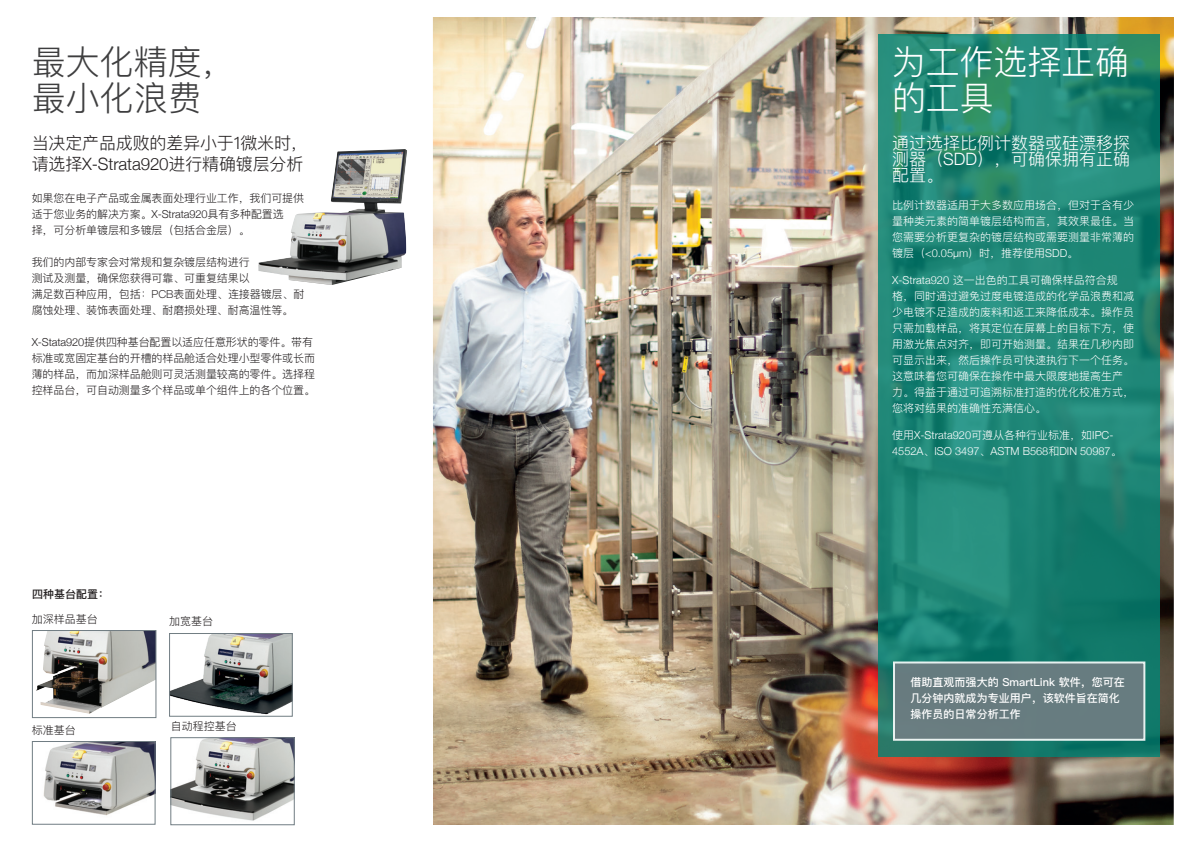
<style>
.page{position:relative;width:1191px;height:842px;background:#fff}
.page>*{position:absolute;margin:0;border:0;box-sizing:border-box;transform-origin:0 0}
.Heading_34_36{font:300 34px/36px "Ping Fang SC";color:#3e3e3f}
.Heading_34_36-2{font:300 34px/36px "Ping Fang SC";letter-spacing:-.005em;color:#fff}
.t1{font:300 17px/21px "Ping Fang SC";letter-spacing:-.01em;color:#231f20}
.Para_header_17_21{font:300 17px/16px "Ping Fang SC";color:#fff;text-align:justify}
.BODY_COPY_BOLD_WHITE{font:300 11px/16px "Ping Fang SC";letter-spacing:-.01em;color:#231f20}
.Para_header_17_21-2{font:300 11px/16px "Ping Fang SC";color:#fff;text-align:justify}
.Para_header_17_21-3{font:300 11px/16px "Helvetica Neue";color:#fff}
.BODY_COPY_BOLD_WHITE-2{font:500 11px/16px "Ping Fang SC";color:#fff}
.BODY_COPY_BOLD_WHITE-3{font:500 11px "Ping Fang SC";color:#231f20}
.s1{font-family:"Helvetica Neue"}
.s2{font-family:"Ping Fang SC"}
</style>
<div class="page">
<img style="left:433px;top:17px;width:741px;height:808px">
<img style="left:258px;top:149px;width:149px;height:136px">
<img style="left:36px;top:632px;width:118px;height:82px">
<div style="left:32px;top:630px;width:124px;height:88px;border:1px solid #717d83"></div>
<img style="left:43px;top:743px;width:110px;height:73px">
<div style="left:32px;top:741px;width:123px;height:83px;border:1px solid #717d83"></div>
<svg style="left:878px;top:35px;width:281px;height:722px;background:#1e8574"></svg>
<img style="left:173px;top:739px;width:119px;height:82px">
<div style="left:171px;top:737px;width:123px;height:88px;border:1px solid #717d83"></div>
<img style="left:171px;top:635px;width:119px;height:79px">
<div style="left:169px;top:633px;width:123px;height:83px;border:1px solid #717d83"></div>
<div style="left:893px;top:661px;width:252px;height:80px;background:#677c80;border:2px solid #fff"></div>
<p class="Heading_34_36" style="left:32px;top:43px;width:206px">最大化精度，最小化浪费</p>
<p class="t1" style="left:32px;top:132px;width:278px">当决定产品成败的差异小于1微米时，请选择<span class="s1">X-Strata920</span>进行精确镀层分析</p>
<p class="BODY_COPY_BOLD_WHITE" style="left:32px;top:190px;width:274px">如果您在电子产品或金属表面处理行业工作，我们可提供适于您业务的解决方案。<span class="s1">X-Strata920</span>具有多种配置选<br>择，可分析单镀层和多镀层（包括合金层）。</p>
<p class="BODY_COPY_BOLD_WHITE" style="left:32px;top:254px;width:274px">我们的内部专家会对常规和复杂镀层结构进行<br>测试及测量，确保您获得可靠、可重复结果以<br>满足数百种应用，包括：PCB表面处理、连接器镀层、耐腐蚀处理、装饰表面处理、耐磨损处理、耐高温性等。</p>
<p class="BODY_COPY_BOLD_WHITE" style="left:32px;top:334px;width:285px"><span class="s1">X-Stata920</span>提供四种基台配置以适应任意形状的零件。带有标准或宽固定基台的开槽的样品舱适合处理小型零件或长而薄的样品，而加深样品舱则可灵活测量较高的零件。选择程控样品台，可自动测量多个样品或单个组件上的各个位置。</p>
<p class="BODY_COPY_BOLD_WHITE-3" style="left:32px;top:588px;width:78px">四种基台配置：</p>
<p class="BODY_COPY_BOLD_WHITE" style="left:32px;top:611px;width:68px">加深样品基台</p>
<p class="BODY_COPY_BOLD_WHITE" style="left:32px;top:722px;width:46px">标准基台</p>
<p class="BODY_COPY_BOLD_WHITE" style="left:169px;top:613px;width:45px">加宽基台</p>
<p class="BODY_COPY_BOLD_WHITE" style="left:171px;top:717px;width:67px">自动程控基台</p>
<p class="Heading_34_36-2" style="left:892px;top:43px;width:238px">为工作选择正确的工具</p>
<p class="Para_header_17_21" style="left:892px;top:135px;width:240px">通过选择比例计数器或硅漂移探测器（<span class="s1">SDD</span>），可确保拥有正确配置。</p>
<p class="Para_header_17_21-2" style="left:892px;top:197px;width:244px">比例计数器适用于大多数应用场合，但对于含有少量种类元素的简单镀层结构而言，其效果最佳。当您需要分析更复杂的镀层结构或需要测量非常薄的镀层（<span class="s1">&lt;0.05μm</span>）时，推荐使用<span class="s1">SDD</span>。</p>
<p class="Para_header_17_21-2" style="left:892px;top:272px;width:244px;text-align:left"><span class="s1">X-Strata920</span> 这一出色的工具可确保样品符合规<br>格，同时通过避免过度电镀造成的化学品浪费和减少电镀不足造成的废料和返工来降低成本。操作员只需加载样品，将其定位在屏幕上的目标下方，使用激光焦点对齐，即可开始测量。结果在几秒内即可显示出来，然后操作员可快速执行下一个任务。这意味着您可确保在操作中最大限度地提高生产力。得益于通过可追溯标准打造的优化校准方式，您将对结果的准确性充满信心。</p>
<p class="Para_header_17_21-3" style="left:892px;top:427px;width:231px"><span class="s2">使用</span>X-Strata920<span class="s2">可遵从各种行业标准，如</span>IPC-<br>4552A<span class="s2">、</span>ISO 3497<span class="s2">、</span>ASTM B568<span class="s2">和</span>DIN 50987<span class="s2">。</span></p>
<p class="BODY_COPY_BOLD_WHITE-2" style="left:910px;top:674px;width:216px">借助直观而强大的 SmartLink 软件，您可在几分钟内就成为专业用户，该软件旨在简化操作员的日常分析工作</p>
</div>
